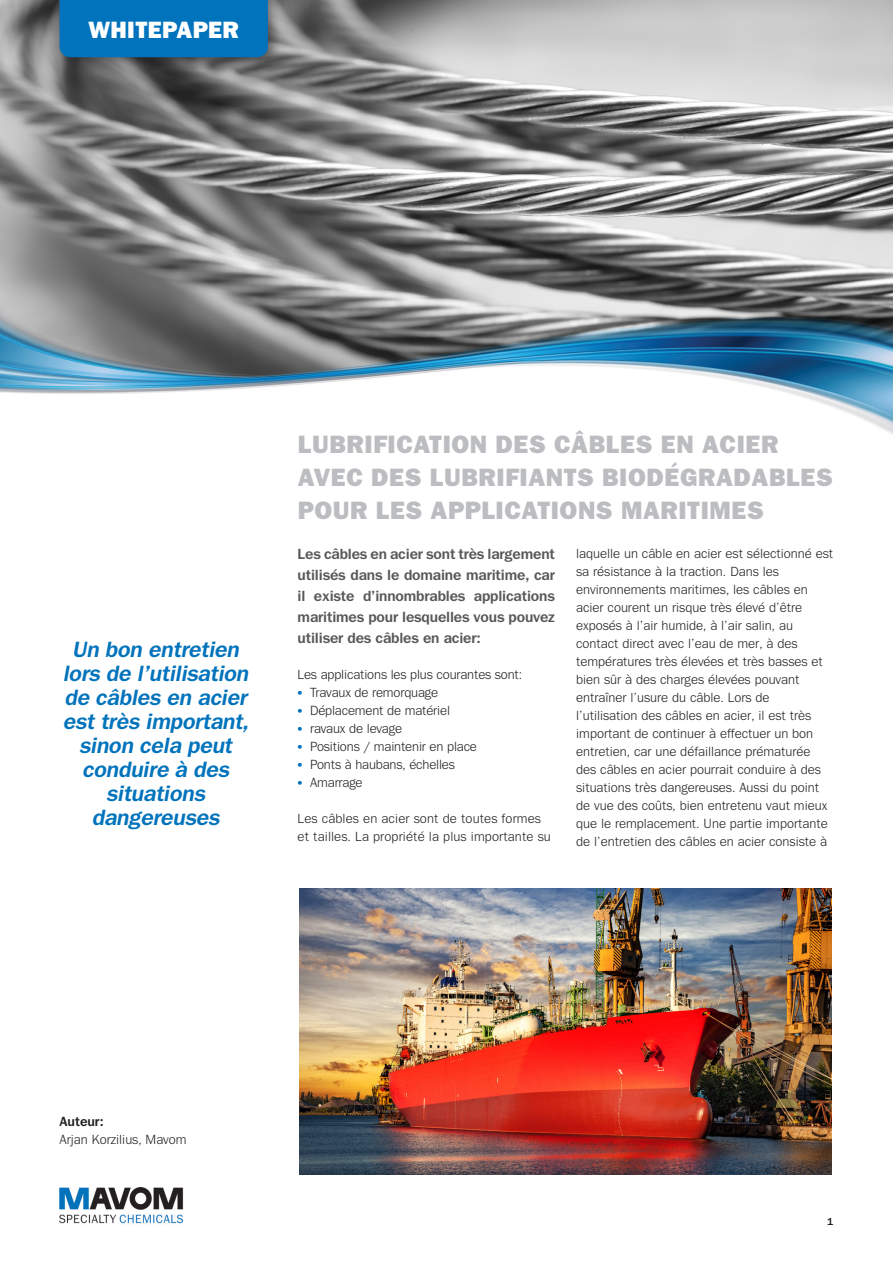
<style>
.page{position:relative;width:893px;height:1263px;background:#fff}
.page>*{position:absolute;margin:0;border:0;box-sizing:border-box;transform-origin:0 0}
.MAVOM_Heading_20_22{font:800 25.5px/33px "Tee Franklin";letter-spacing:.025em;color:#bcbdc0}
.t1{font:800 24px "Tee Franklin";letter-spacing:.015em;color:#fff}
.MAVOM_Quote___15_16{font:italic 700 22.5px/24px "Tee Franklin";letter-spacing:-.01em;color:#0073bc;text-align:center}
.MAVOM_Intro_tekst_10{font:700 15px/21px "Tee Franklin";letter-spacing:-.01em;color:#57585a;text-align:justify}
.MAVOM_body_9_12{font:13.5px/18px "Tee Franklin";color:#231f20}
.MAVOM_sub-kop_9_12{font:13.5px "Tee Franklin";color:#231f20}
.MAVOM_sub-kop_9_12-2{font:700 13.5px "Tee Franklin";color:#231f20}
.t2{font:700 10.5px "Tee Franklin";color:#231f20}
.s1{color:#0073bc}
</style>
<div class="page">
<img style="left:0;top:0;width:893px;height:292px">
<div style="left:52px;top:0;width:230px;height:71px;background:#231f20;opacity:.5"></div>
<div style="left:60px;top:0;width:208px;height:57px;background:#0073bc"></div>
<img style="left:0;top:292px;width:893px;height:143px">
<img style="left:60px;top:1188px;width:124px;height:36px">
<img style="left:299px;top:888px;width:533px;height:287px">
<p class="t1" style="left:88px;top:15px;width:152px">WHITEPAPER</p>
<p class="MAVOM_Quote___15_16" style="left:64px;top:637px;width:187px">Un bon entretien lors de l’utilisation de câbles en acier est très important, sinon cela peut conduire à des situations</p>
<p class="MAVOM_Quote___15_16" style="left:93px;top:805px;width:129px">dangereuses</p>
<p class="MAVOM_Heading_20_22" style="left:298px;top:428px;width:537px">LUBRIFICATION DES CÂBLES EN ACIER<br>AVEC DES LUBRIFIANTS BIODÉGRADABLES<br>POUR LES APPLICATIONS MARITIMES</p>
<p class="MAVOM_Intro_tekst_10" style="left:298px;top:543px;width:259px">Les câbles en acier sont très largement utilisés dans le domaine maritime, car il existe d’innombrables applications maritimes pour lesquelles vous pouvez utiliser des câbles en acier:</p>
<p class="MAVOM_body_9_12" style="left:298px;top:665px;width:226px">Les applications les plus courantes sont:</p>
<p class="MAVOM_body_9_12" style="left:298px;top:683px;width:142px"><span class="s1">•</span> Travaux de remorquage</p>
<p class="MAVOM_body_9_12" style="left:298px;top:701px;width:154px"><span class="s1">•</span> Déplacement de matériel</p>
<p class="MAVOM_body_9_12" style="left:298px;top:719px;width:106px"><span class="s1">•</span> ravaux de levage</p>
<p class="MAVOM_body_9_12" style="left:298px;top:737px;width:181px"><span class="s1">•</span> Positions / maintenir en place</p>
<p class="MAVOM_body_9_12" style="left:298px;top:755px;width:159px"><span class="s1">•</span> Ponts à haubans, échelles</p>
<p class="MAVOM_body_9_12" style="left:298px;top:773px;width:66px"><span class="s1">•</span> Amarrage</p>
<p class="MAVOM_body_9_12" style="left:298px;top:809px;width:255px">Les câbles en acier sont de toutes formes et tailles. La propriété la plus importante su</p>
<p class="MAVOM_body_9_12" style="left:576px;top:544px;width:258px">laquelle un câble en acier est sélectionné est sa résistance à la traction. Dans les environnements maritimes, les câbles en acier courent un risque très élevé d’être exposés à l’air humide, à l’air salin, au contact direct avec l’eau de mer, à des températures très élevées et très basses et bien sûr à des charges élevées pouvant entraîner l’usure du câble. Lors de l’utilisation des câbles en acier, il est très important de continuer à effectuer un bon entretien, car une défaillance prématurée des câbles en acier pourrait conduire à des situations très dangereuses. Aussi du point de vue des coûts, bien entretenu vaut mieux que le remplacement. Une partie importante de l’entretien des câbles en acier consiste à</p>
<p class="MAVOM_sub-kop_9_12-2" style="left:60px;top:1114px;width:46px">Auteur:</p>
<p class="MAVOM_sub-kop_9_12" style="left:60px;top:1132px;width:129px">Arjan Korzilius, Mavom</p>
<p class="t2" style="left:827px;top:1215px;width:8px">1</p>
</div>
